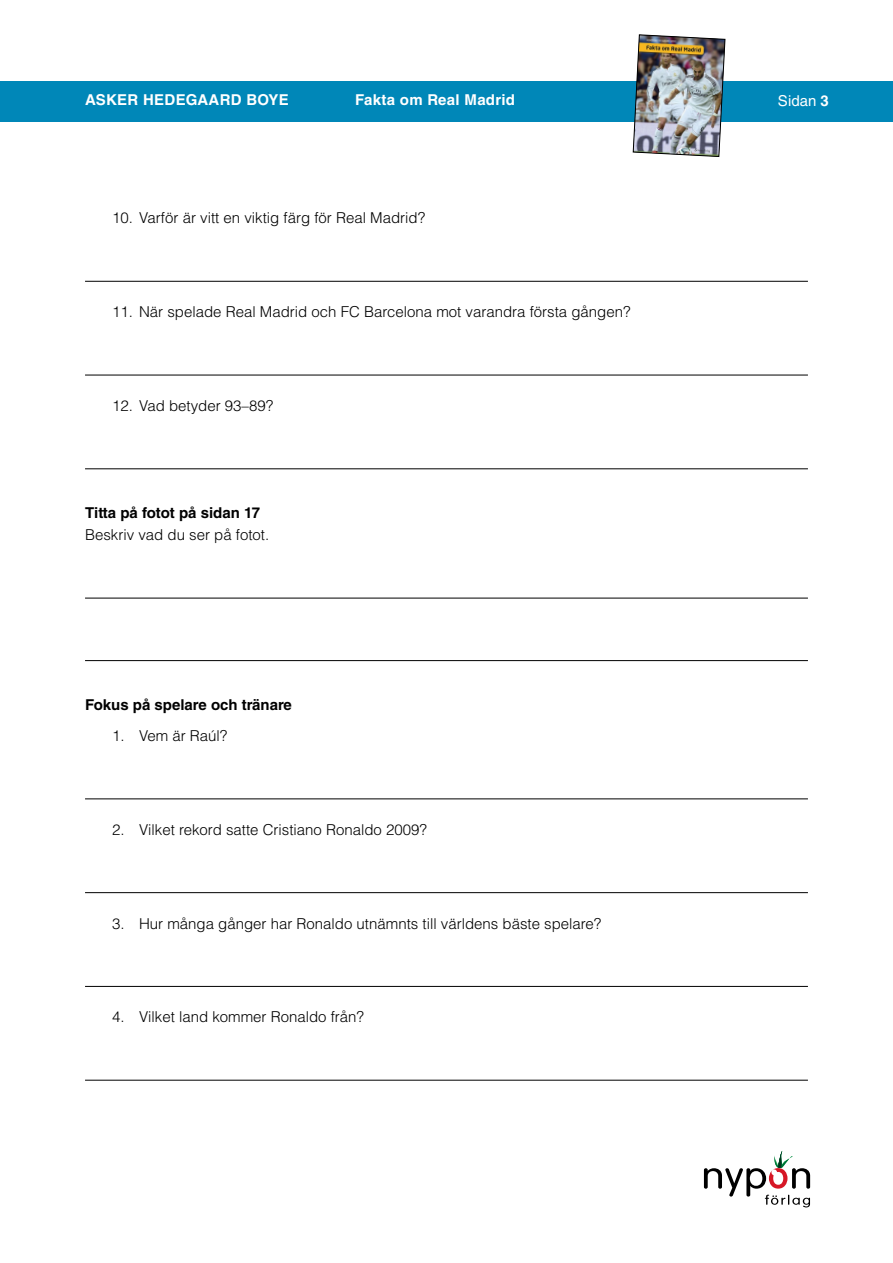
<style>
.page{position:relative;width:893px;height:1263px;background:#fff}
.page>*{position:absolute;margin:0;border:0;box-sizing:border-box;transform-origin:0 0}
.t1{font:300 15px "Helvetica LT Std";color:#000}
.t2{font:700 15px "Helvetica LT Std";color:#000}
.t3{font:700 15px "Helvetica LT Std";letter-spacing:.02em;color:#fff}
.t4{font:15px "Helvetica LT Std";color:#fff}
.s1{font-weight:700}
</style>
<div class="page">
<div style="left:0;top:81px;width:893px;height:40px;background:#0087b8"></div>
<svg style="left:704px;top:1151px;width:106px;height:56px"></svg>
<img style="left:633px;top:34px;width:92px;height:123px">
<hr style="left:85px;top:281px;width:723px;height:1px;background:#000">
<hr style="left:85px;top:375px;width:723px;height:1px;background:#000">
<hr style="left:85px;top:468px;width:723px;height:1px;background:#000">
<hr style="left:85px;top:598px;width:723px;height:1px;background:#000">
<hr style="left:85px;top:660px;width:723px;height:1px;background:#000">
<hr style="left:85px;top:798px;width:723px;height:1px;background:#000">
<hr style="left:85px;top:892px;width:723px;height:1px;background:#000">
<hr style="left:85px;top:986px;width:723px;height:1px;background:#000">
<hr style="left:85px;top:1080px;width:723px;height:1px;background:#000">
<p class="t3" style="left:85px;top:90px;width:205px">ASKER HEDEGAARD BOYE</p>
<p class="t3" style="left:355px;top:90px;width:161px">Fakta om Real Madrid</p>
<p class="t4" style="left:778px;top:92px;width:52px">Sidan <span class="s1">3</span></p>
<p class="t1" style="left:112px;top:209px;width:315px">10. Varför är vitt en viktig färg för Real Madrid?</p>
<p class="t1" style="left:112px;top:302px;width:520px">11. När spelade Real Madrid och FC Barcelona mot varandra första gången?</p>
<p class="t1" style="left:112px;top:396px;width:163px">12. Vad betyder 93–89?</p>
<p class="t2" style="left:85px;top:503px;width:177px">Titta på fotot på sidan 17</p>
<p class="t1" style="left:85px;top:525px;width:186px">Beskriv vad du ser på fotot.</p>
<p class="t2" style="left:85px;top:695px;width:208px">Fokus på spelare och tränare</p>
<p class="t1" style="left:112px;top:726px;width:117px">1. Vem är Raúl?</p>
<p class="t1" style="left:112px;top:820px;width:316px">2. Vilket rekord satte Cristiano Ronaldo 2009?</p>
<p class="t1" style="left:112px;top:914px;width:491px">3. Hur många gånger har Ronaldo utnämnts till världens bäste spelare?</p>
<p class="t1" style="left:112px;top:1007px;width:254px">4. Vilket land kommer Ronaldo från?</p>
</div>
